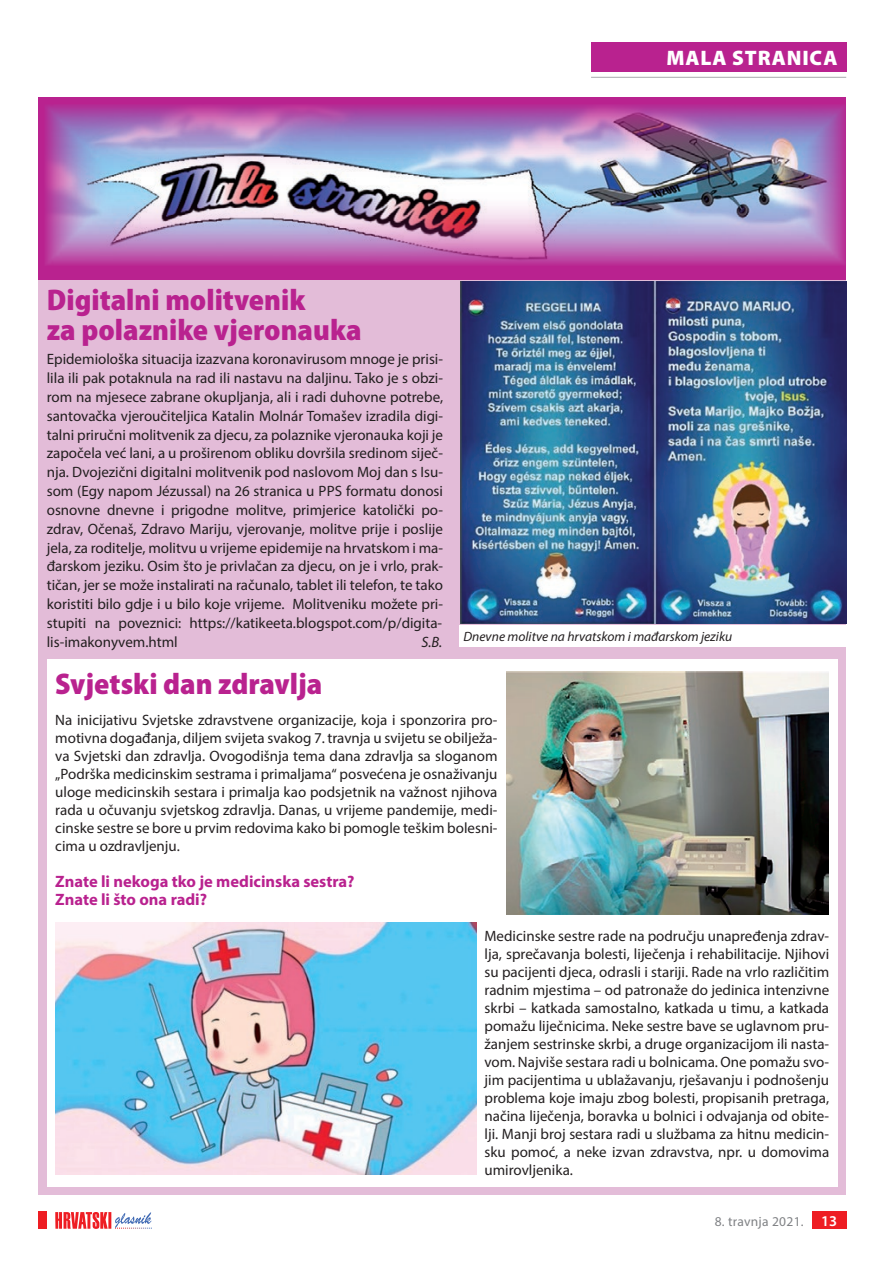
<style>
.page{position:relative;width:893px;height:1263px;background:#fff}
.page>*{position:absolute;margin:0;border:0;box-sizing:border-box;transform-origin:0 0}
.t1{font:900 semi-condensed 30px/30px "Myriad Pro";color:#b9228f}
.t2{font:900 21px "Myriad Pro";letter-spacing:.04em;color:#fff}
.t3{font:700 16.5px/18px "Myriad Pro";color:#b9228f}
.t4{font:15px/18px "Myriad Pro";color:#231f20;text-align:justify}
.t5{font:italic 15px "Myriad Pro";color:#231f20}
.t6{font:italic 13.5px "Myriad Pro";color:#231f20}
.t7{font:13.5px "Myriad Pro";letter-spacing:.02em;color:#808285}
.s1{font-weight:600;font-size:15px;color:#fff}
</style>
<div class="page">
<div style="left:812px;top:1212px;width:34px;height:17px;background:#ee1d23"></div>
<svg style="left:55px;top:1212px;width:97px;height:17px"></svg>
<div style="left:38px;top:1212px;width:9px;height:17px;background:#ee1d23"></div>
<div style="left:591px;top:43px;width:255px;height:29px;background:#b9228f"></div>
<hr style="left:591px;top:77px;width:255px;height:1px;background:#a8a9ad">
<div style="left:38px;top:98px;width:808px;height:187px;background:#b9228f"></div>
<div style="left:38px;top:281px;width:808px;height:914px;background:#e3bcd8"></div>
<img style="left:45px;top:105px;width:801px;height:160px">
<img style="left:460px;top:282px;width:386px;height:341px">
<div style="left:459px;top:625px;width:387px;height:21px;background:#fff"></div>
<div style="left:47px;top:659px;width:791px;height:527px;background:#fff"></div>
<img style="left:506px;top:671px;width:322px;height:243px">
<img style="left:55px;top:923px;width:421px;height:251px">
<h2 class="t2" style="left:666px;top:44px;width:172px">MALA STRANICA</h2>
<h1 class="t1" style="left:47px;top:283px;width:316px">Digitalni molitvenik<br>za polaznike vjeronauka</h1>
<p class="t4" style="left:47px;top:349px;width:398px;line-height:18.9px">Epidemiološka situacija izazvana koronavirusom mnoge je prisi&shy;lila ili pak potaknula na rad ili nastavu na daljinu. Tako je s obzi&shy;rom na mjesece zabrane okupljanja, ali i radi duhovne potrebe, santovačka vjeroučiteljica Katalin Molnár Tomašev izradila digi&shy;talni priručni molitvenik za djecu, za polaznike vjeronauka koji je započela već lani, a u proširenom obliku dovršila sredinom siječ&shy;nja. Dvojezični digitalni molitvenik pod naslovom Moj dan s Isu&shy;som (Egy napom Jézussal) na 26 stranica u pps</p>
<p class="t4" style="left:47px;top:481px;width:398px;line-height:18.9px;text-indent:299px">formatu donosi osnovne dnevne i prigodne molitve, primjerice katolički po&shy;zdrav, Očenaš, Zdravo Mariju, vjerovanje, molitve prije i poslije jela, za roditelje, molitvu u vrijeme epidemije na hrvatskom i ma&shy;đarskom jeziku. Osim što je privlačan za djecu, on je i vrlo, prak&shy;tičan, jer se može instalirati na računalo, tablet ili telefon, te tako koristiti bilo gdje i u bilo koje vrijeme. Molitveniku možete pri&shy;stupiti na poveznici: https://katikeeta.blogspot.com/p/digita&shy;lis-imakonyvem.html</p>
<p class="t5" style="left:421px;top:632px;width:22px">S.B.</p>
<p class="t6" style="left:463px;top:628px;width:270px">Dnevne molitve na hrvatskom i mađarskom jeziku</p>
<h1 class="t1" style="left:55px;top:668px;width:269px">Svjetski dan zdravlja</h1>
<p class="t4" style="left:55px;top:711px;width:444px">Na inicijativu Svjetske zdravstvene organizacije, koja i sponzorira pro&shy;motivna događanja, diljem svijeta svakog 7. travnja u svijetu se obilježa&shy;va Svjetski dan zdravlja. Ovogodišnja tema dana zdravlja sa sloganom „Podrška medicinskim sestrama i primaljama“ posvećena je osnaživanju uloge medicinskih sestara i primalja kao podsjetnik na važnost njihova rada u očuvanju svjetskog zdravlja. Danas, u vrijeme pandemije, medi&shy;cinske sestre se bore u prvim redovima kako bi pomogle teškim bolesni&shy;cima u ozdravljenju.</p>
<p class="t3" style="left:55px;top:872px;width:301px">Znate li nekoga tko je medicinska sestra?<br>Znate li što ona radi?</p>
<p class="t4" style="left:484px;top:927px;width:346px">Medicinske sestre rade na području unapređenja zdrav&shy;lja, sprečavanja bolesti, liječenja i rehabilitacije. Njihovi su pacijenti djeca, odrasli i stariji. Rade na vrlo različitim radnim mjestima – od patronaže do jedinica intenzivne skrbi – katkada samostalno, katkada u timu, a katkada pomažu liječnicima. Neke sestre bave se uglavnom pru&shy;žanjem sestrinske skrbi, a druge organizacijom ili nasta&shy;vom. Najviše sestara radi u bolnicama. One pomažu svo&shy;jim pacijentima u ublažavanju, rješavanju i podnošenju problema koje imaju zbog bolesti, propisanih pretraga, načina liječenja, boravka u bolnici i odvajanja od obite&shy;lji. Manji broj sestara radi u službama za hitnu medicin&shy;sku pomoć, a neke izvan zdravstva, npr. u domovima umirovljenika.</p>
<p class="t7" style="left:715px;top:1213px;width:124px">8. travnja 2021. <span class="s1">13</span></p>
</div>
